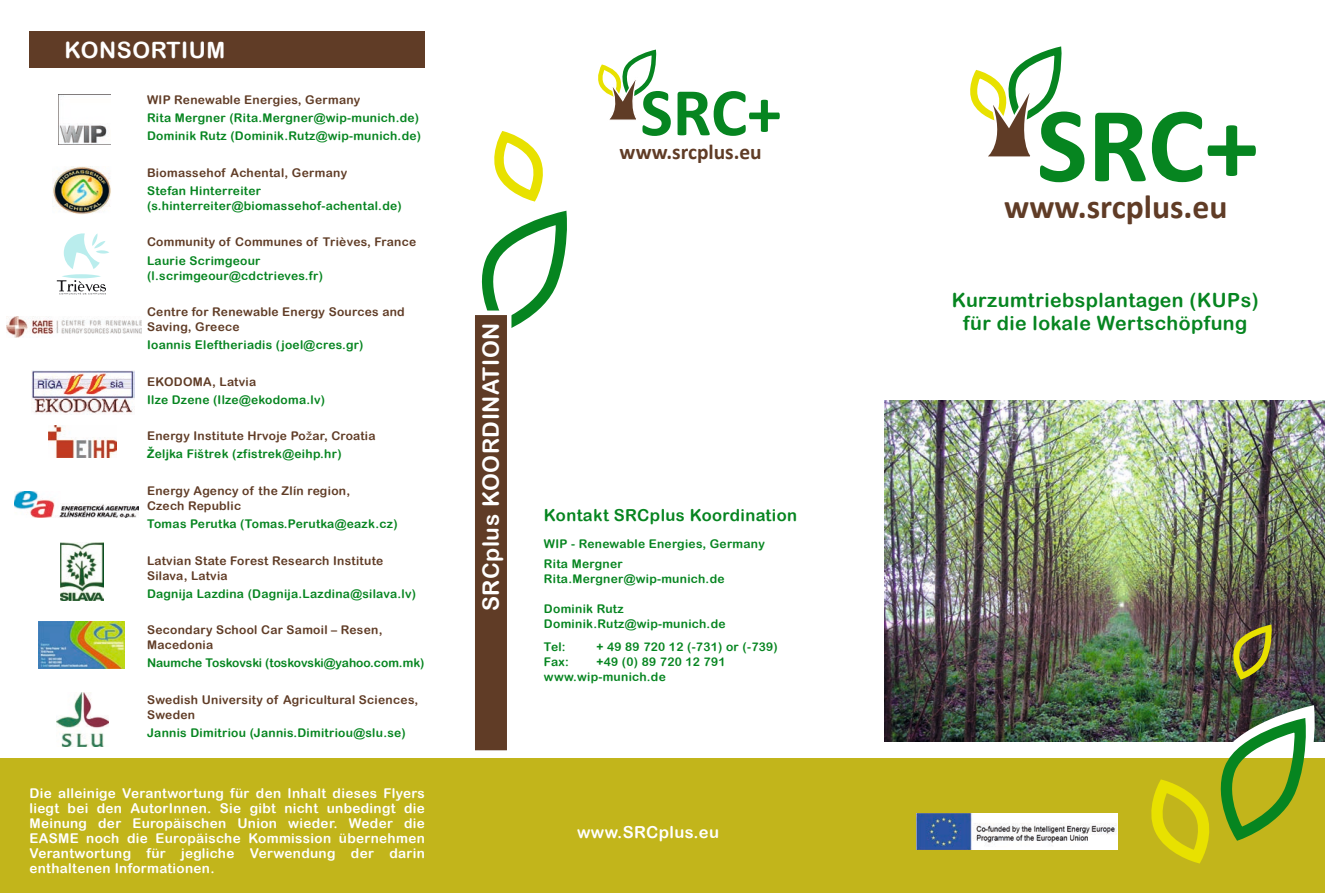
<style>
.page{position:relative;width:1325px;height:893px;background:#fff}
.page>*{position:absolute;margin:0;border:0;box-sizing:border-box;transform-origin:0 0}
.t1{font:700 108px "Calibri";color:#068520}
.t2{font:700 68.7px "Calibri";color:#068520}
.t3{font:700 33.6px "Calibri";color:#603c26}
.t4{font:22.5px "Arial Rounded MT Bold";letter-spacing:.025em;color:#fff}
.t5{font:700 21.45px "Calibri";color:#603c26}
.t6{font:19.5px/23.4px "Arial Rounded MT Bold";letter-spacing:.025em;color:#068520;text-align:center}
.t7{font:16.5px "Arial Rounded MT Bold";letter-spacing:.025em;color:#068520}
.t8{font:16.5px "Arial Rounded MT Bold";letter-spacing:.025em;color:#fff}
.t9{font:13.5px/15px "Arial Rounded MT Bold";letter-spacing:.025em;color:#fff;text-align:justify}
.t10{font:12px/15px "Arial Rounded MT Bold";letter-spacing:.025em;color:#068520}
.t11{font:12px/15px "Arial Rounded MT Bold";letter-spacing:.025em;color:#603c26}
.t12{font:12px "Arial Rounded MT Bold";color:#068520}
.s1{font-family:"Arial"}
.s2{font-family:"Arial";font-weight:700;color:#068520}
.s3{color:#068520}
</style>
<div class="page">
<svg style="left:481px;top:218px;width:86px;height:110px"></svg>
<img style="left:884px;top:400px;width:441px;height:341px">
<div style="left:0;top:758px;width:1325px;height:134px;background:#c2b51b"></div>
<div style="left:30px;top:32px;width:395px;height:36px;background:#603c26"></div>
<div style="left:473px;top:313px;width:36px;height:439px;background:#603c26"></div>
<div style="left:470px;top:310px;width:41px;height:444px;border:4px solid #fff"></div>
<img style="left:917px;top:813px;width:200px;height:36px">
<img style="left:58px;top:94px;width:52px;height:51px">
<svg style="left:970px;top:51px;width:92px;height:106px"></svg>
<svg style="left:1230px;top:628px;width:47px;height:53px;background:#796f2e"></svg>
<svg style="left:1136px;top:713px;width:189px;height:151px"></svg>
<svg style="left:494px;top:136px;width:49px;height:66px"></svg>
<svg style="left:598px;top:52px;width:59px;height:68px"></svg>
<img style="left:52px;top:167px;width:59px;height:47px">
<svg style="left:57px;top:233px;width:52px;height:61px"></svg>
<img style="left:6px;top:316px;width:135px;height:21px">
<img style="left:32px;top:371px;width:102px;height:43px">
<img style="left:49px;top:426px;width:68px;height:31px">
<img style="left:15px;top:491px;width:124px;height:26px">
<img style="left:60px;top:542px;width:43px;height:58px">
<img style="left:39px;top:621px;width:86px;height:47px">
<img style="left:57px;top:692px;width:52px;height:54px">
<h3 class="t4" style="left:64px;top:36px;width:162px">KONSORTIUM</h3>
<p class="t11" style="left:147px;top:92px;width:215px">WIP Renewable Energies, Germany</p>
<p class="t10" style="left:147px;top:109px;width:276px;line-height:18.1px">Rita Mergner (Rita.Mergner@wip-munich.de)<br>Dominik Rutz (Dominik.Rutz@wip-munich.de)</p>
<p class="t11" style="left:147px;top:165px;width:202px">Biomassehof Achental, Germany</p>
<p class="t10" style="left:147px;top:183px;width:256px">Stefan Hinterreiter (s.hinterreiter@biomassehof-achental.de)</p>
<p class="t11" style="left:147px;top:234px;width:271px">Community of Communes of Trièves, France</p>
<p class="t10" style="left:147px;top:252px;width:177px">Laurie Scrimgeour (l.scrimgeour@cdctrieves.fr)</p>
<p class="t11" style="left:147px;top:304px;width:259px">Centre for Renewable Energy Sources and<br>Saving, Greece</p>
<p class="t10" style="left:147px;top:337px;width:218px">Ioannis Eleftheriadis (joel@cres.gr)</p>
<p class="t11" style="left:147px;top:373px;width:111px">EKODOMA, Latvia</p>
<p class="t10" style="left:147px;top:392px;width:180px">Ilze Dzene (Ilze@ekodoma.lv)</p>
<p class="t11" style="left:147px;top:426px;width:230px;line-height:18.1px">Energy Institute Hrvoje Po<span class="s1">ž</span>ar, Croatia<br><span class="s2">Ž</span><span class="s3">eljka Fištrek (zfistrek@eihp.hr)</span></p>
<p class="t11" style="left:147px;top:483px;width:205px">Energy Agency of the Zlín region,<br>Czech Republic</p>
<p class="t10" style="left:147px;top:516px;width:252px">Tomas Perutka (Tomas.Perutka@eazk.cz)</p>
<p class="t11" style="left:147px;top:552px;width:238px">Latvian State Forest Research Institute<br>Silava, Latvia</p>
<p class="t10" style="left:147px;top:585px;width:271px">Dagnija Lazdina (Dagnija.Lazdina@silava.lv)</p>
<p class="t11" style="left:147px;top:622px;width:237px">Secondary School Car Samoil – Resen,<br>Macedonia</p>
<p class="t12" style="left:147px;top:655px;width:279px">Naumche Toskovski (toskovski@yahoo.com.mk)</p>
<p class="t11" style="left:147px;top:691px;width:273px">Swedish University of Agricultural Sciences,<br>Sweden</p>
<p class="t10" style="left:147px;top:724px;width:260px">Jannis Dimitriou (Jannis.Dimitriou@slu.se)</p>
<p class="t9" style="left:29px;top:785px;width:397px">Die alleinige Verantwortung für den Inhalt dieses Flyers liegt bei den AutorInnen. Sie gibt nicht unbedingt die Meinung der Europäischen Union wieder. Weder die EASME noch die Europäische Kommission übernehmen Verantwortung für jegliche Verwendung der darin enthaltenen Informationen.</p>
<h2 class="t2" style="left:640px;top:68px;width:143px">SRC+</h2>
<h3 class="t5" style="left:620px;top:138px;width:144px">www.srcplus.eu</h3>
<h3 class="t4" style="left:478px;top:611px;width:290px;rotate:-90deg">SRCplus KOORDINATION</h3>
<h3 class="t7" style="left:544px;top:505px;width:255px">Kontakt SRCplus Koordination</h3>
<p class="t10" style="left:544px;top:534px;width:222px;line-height:19.2px">WIP - Renewable Energies, Germany<br>Rita Mergner</p>
<p class="t10" style="left:544px;top:570px;width:182px">Rita.Mergner@wip-munich.de</p>
<p class="t10" style="left:544px;top:600px;width:183px">Dominik Rutz<br>Dominik.Rutz@wip-munich.de</p>
<p class="t10" style="left:544px;top:639px;width:23px">Tel:</p>
<p class="t10" style="left:596px;top:639px;width:183px">+ 49 89 720 12 (-731) or (-739)</p>
<p class="t10" style="left:544px;top:654px;width:26px">Fax:</p>
<p class="t10" style="left:544px;top:654px;width:183px;text-indent:52px">+49 (0) 89 720 12 791 www.wip-munich.de</p>
<h3 class="t8" style="left:577px;top:822px;width:143px">www.SRCplus.eu</h3>
<h1 class="t1" style="left:1037px;top:76px;width:223px">SRC+</h1>
<h3 class="t3" style="left:1004px;top:185px;width:225px">www.srcplus.eu</h3>
<h3 class="t6" style="left:952px;top:288px;width:308px">Kurzumtriebsplantagen (KUPs) für die lokale Wertschöpfung</h3>
</div>
